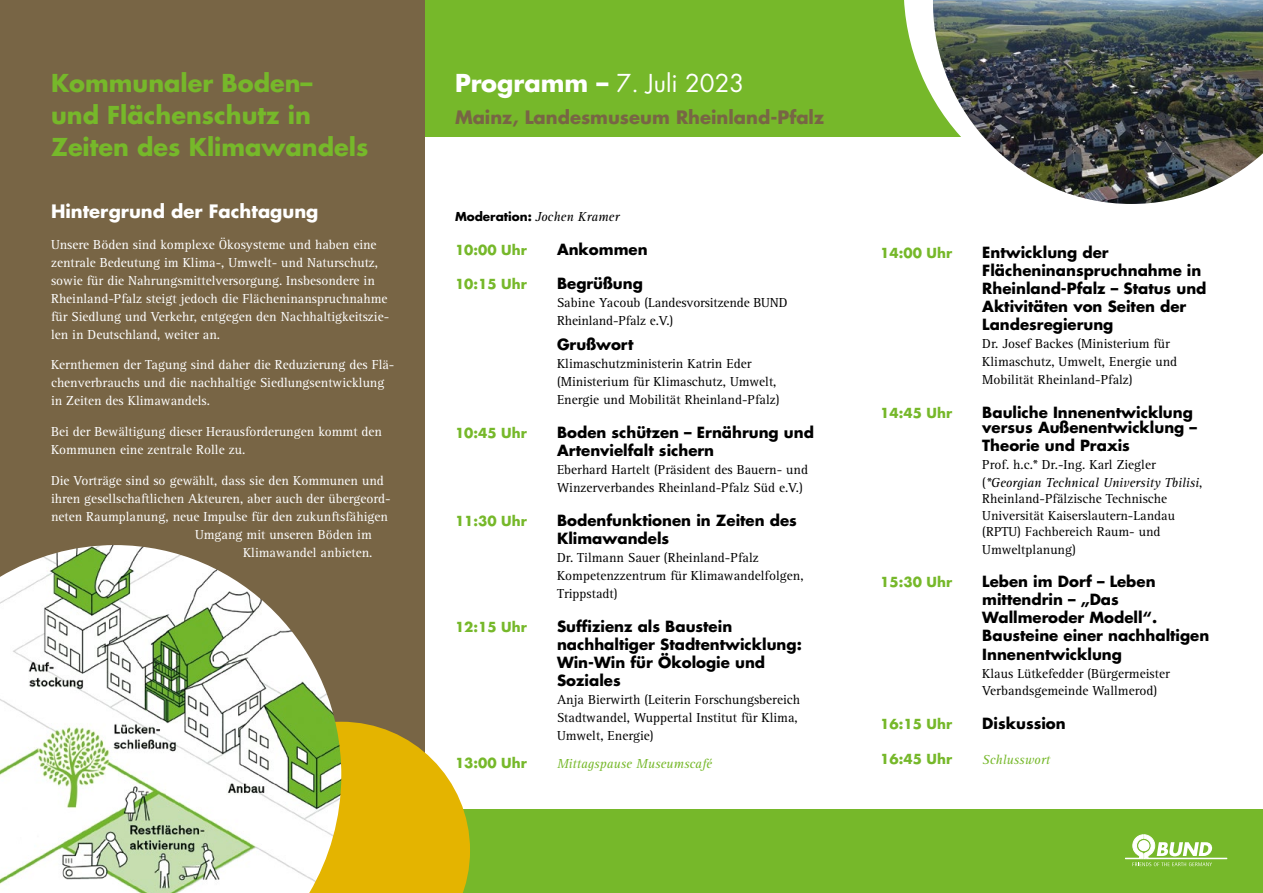
<style>
.page{position:relative;width:1263px;height:893px;background:#fff}
.page>*{position:absolute;margin:0;border:0;box-sizing:border-box;transform-origin:0 0}
.t1{font:700 24px/32.2px "Futura Std";color:#76b82a}
.t2{font:24px "Futura Std";color:#fff}
.t3{font:700 18px "Futura Std";color:#786545}
.t4{font:700 18px "Futura Std";color:#fff}
.t5{font:700 15px/18px "Futura Std";color:#000}
.t6{font:13.5px/18px "Agfa Rotis Serif";color:#fff}
.t7{font:13.5px/18px "Agfa Rotis Serif";color:#000}
.t8{font:italic 13.5px/18px "Agfa Rotis Serif";color:#000}
.t9{font:700 13.5px "Futura Std";color:#76b82a}
.t10{font:italic 13.5px "Agfa Rotis Serif";color:#76b82a}
.s1{font-weight:700}
.s2{font-family:"Futura Std";font-weight:700;font-style:normal;font-size:12px}
.s3{font-style:normal}
</style>
<div class="page">
<div style="left:347px;top:0;width:916px;height:137px;background:#76b82a"></div>
<div style="left:347px;top:810px;width:916px;height:83px;background:#76b82a"></div>
<div style="left:0;top:0;width:424px;height:893px;background:#786545"></div>
<svg style="left:904px;top:0;width:29px;height:98px;fill:#fff"></svg>
<img style="left:933px;top:0;width:330px;height:204px">
<svg style="left:1125px;top:835px;width:102px;height:31px"></svg>
<svg style="left:341px;top:722px;width:129px;height:171px"></svg>
<img style="left:0;top:545px;width:341px;height:348px">
<h1 class="t1" style="left:51px;top:66px;width:319px">Kommunaler Boden–<br>und Flächenschutz in<br>Zeiten des Klimawandels</h1>
<h2 class="t4" style="left:51px;top:199px;width:269px">Hintergrund der Fachtagung</h2>
<p class="t6" style="left:51px;top:236px;width:340px">Unsere Böden sind komplexe Ökosysteme und haben eine zentrale Bedeutung im Klima-, Umwelt- und Naturschutz, sowie für die Nahrungsmittelversorgung. Insbesondere in Rheinland-Pfalz steigt jedoch die Flächeninanspruchnahme für Siedlung und Verkehr, entgegen den Nachhaltigkeitszie&shy;len in Deutschland, weiter an.</p>
<p class="t6" style="left:51px;top:356px;width:345px">Kernthemen der Tagung sind daher die Reduzierung des Flä&shy;chenverbrauchs und die nachhaltige Siedlungsentwicklung in Zeiten des Klimawandels.</p>
<p class="t6" style="left:51px;top:423px;width:333px">Bei der Bewältigung dieser Herausforderungen kommt den<br>Kommunen eine zentrale Rolle zu.</p>
<p class="t6" style="left:51px;top:472px;width:334px">Die Vorträge sind so gewählt, dass sie den Kommunen und</p>
<p class="t6" style="left:51px;top:490px;width:341px">ihren gesellschaftlichen Akteuren, aber auch der übergeord-</p>
<p class="t6" style="left:51px;top:508px;width:338px">neten Raumplanung, neue Impulse für den zukunftsfähigen</p>
<p class="t6" style="left:195px;top:526px;width:178px">Umgang mit unseren Böden im</p>
<p class="t6" style="left:243px;top:544px;width:131px">Klimawandel anbieten.</p>
<h1 class="t2" style="left:455px;top:68px;width:291px"><span class="s1">Programm –</span> 7. Juli 2023</h1>
<h2 class="t3" style="left:455px;top:105px;width:371px">Mainz, Landesmuseum Rheinland-Pfalz</h2>
<p class="t8" style="left:455px;top:208px;width:166px"><span class="s2">Moderation:</span> Jochen Kramer</p>
<p class="t9" style="left:455px;top:241px;width:73px">10:00 Uhr</p>
<p class="t5" style="left:557px;top:240px;width:92px">Ankommen</p>
<p class="t9" style="left:455px;top:275px;width:73px">10:15 Uhr</p>
<p class="t5" style="left:557px;top:274px;width:87px">Begrüßung</p>
<p class="t7" style="left:557px;top:294px;width:232px">Sabine Yacoub (Landesvorsitzende BUND<br>Rheinland-Pfalz e.V.)</p>
<p class="t5" style="left:557px;top:335px;width:78px">Grußwort</p>
<p class="t7" style="left:557px;top:355px;width:224px">Klimaschutzministerin Katrin Eder (Ministerium für Klimaschutz, Umwelt,<br>Energie und Mobilität Rheinland-Pfalz)</p>
<p class="t9" style="left:455px;top:424px;width:73px">10:45 Uhr</p>
<p class="t5" style="left:557px;top:423px;width:258px">Boden schützen – Ernährung und<br>Artenvielfalt sichern</p>
<p class="t7" style="left:557px;top:461px;width:253px">Eberhard Hartelt (Präsident des Bauern- und<br>Winzerverbandes Rheinland-Pfalz Süd e.V.)</p>
<p class="t9" style="left:455px;top:512px;width:73px">11:30 Uhr</p>
<p class="t5" style="left:557px;top:511px;width:241px">Bodenfunktionen in Zeiten des<br>Klimawandels</p>
<p class="t7" style="left:557px;top:549px;width:248px">Dr. Tilmann Sauer (Rheinland-Pfalz<br>Kompetenzzentrum für Klimawandelfolgen,<br>Trippstadt)</p>
<p class="t9" style="left:455px;top:617px;width:73px">12:15 Uhr</p>
<p class="t5" style="left:557px;top:617px;width:246px">Suffizienz als Baustein nachhaltiger Stadtentwicklung:<br>Win-Win für Ökologie und<br>Soziales</p>
<p class="t7" style="left:557px;top:690px;width:245px">Anja Bierwirth (Leiterin Forschungsbereich<br>Stadtwandel, Wuppertal Institut für Klima,<br>Umwelt, Energie)</p>
<p class="t9" style="left:455px;top:754px;width:73px">13:00 Uhr</p>
<p class="t10" style="left:557px;top:756px;width:156px">Mittagspause Museumscafé</p>
<p class="t9" style="left:880px;top:244px;width:73px">14:00 Uhr</p>
<p class="t5" style="left:982px;top:244px;width:226px">Entwicklung der<br>Flächeninanspruchnahme in<br>Rheinland-Pfalz – Status und<br>Aktivitäten von Seiten der<br>Landesregierung</p>
<p class="t7" style="left:982px;top:335px;width:196px">Dr. Josef Backes (Ministerium für<br>Klimaschutz, Umwelt, Energie und<br>Mobilität Rheinland-Pfalz)</p>
<p class="t9" style="left:880px;top:404px;width:73px">14:45 Uhr</p>
<p class="t5" style="left:982px;top:405px;width:216px;line-height:15px">Bauliche Innenentwicklung versus Außenentwicklung –</p>
<p class="t5" style="left:982px;top:436px;width:149px">Theorie und Praxis</p>
<p class="t8" style="left:982px;top:456px;width:222px"><span class="s3">Prof. h.c.* Dr.-Ing. Karl Ziegler (</span>*Georgian Technical University Tbilisi<span class="s3">,</span></p>
<p class="t7" style="left:982px;top:491px;width:194px;line-height:16.2px">Rheinland-Pfälzische Technische<br>Universität Kaiserslautern-Landau (RPTU) Fachbereich Raum- und</p>
<p class="t7" style="left:982px;top:541px;width:95px">Umweltplanung)</p>
<p class="t9" style="left:880px;top:573px;width:73px">15:30 Uhr</p>
<p class="t5" style="left:982px;top:573px;width:229px">Leben im Dorf – Leben mittendrin – „Das<br>Wallmeroder Modell“.<br>Bausteine einer nachhaltigen<br>Innenentwicklung</p>
<p class="t7" style="left:982px;top:664px;width:189px">Klaus Lütkefedder (Bürgermeister<br>Verbandsgemeinde Wallmerod)</p>
<p class="t9" style="left:880px;top:715px;width:73px">16:15 Uhr</p>
<p class="t5" style="left:982px;top:714px;width:85px">Diskussion</p>
<p class="t9" style="left:880px;top:750px;width:73px">16:45 Uhr</p>
<p class="t10" style="left:982px;top:752px;width:69px">Schlusswort</p>
</div>
